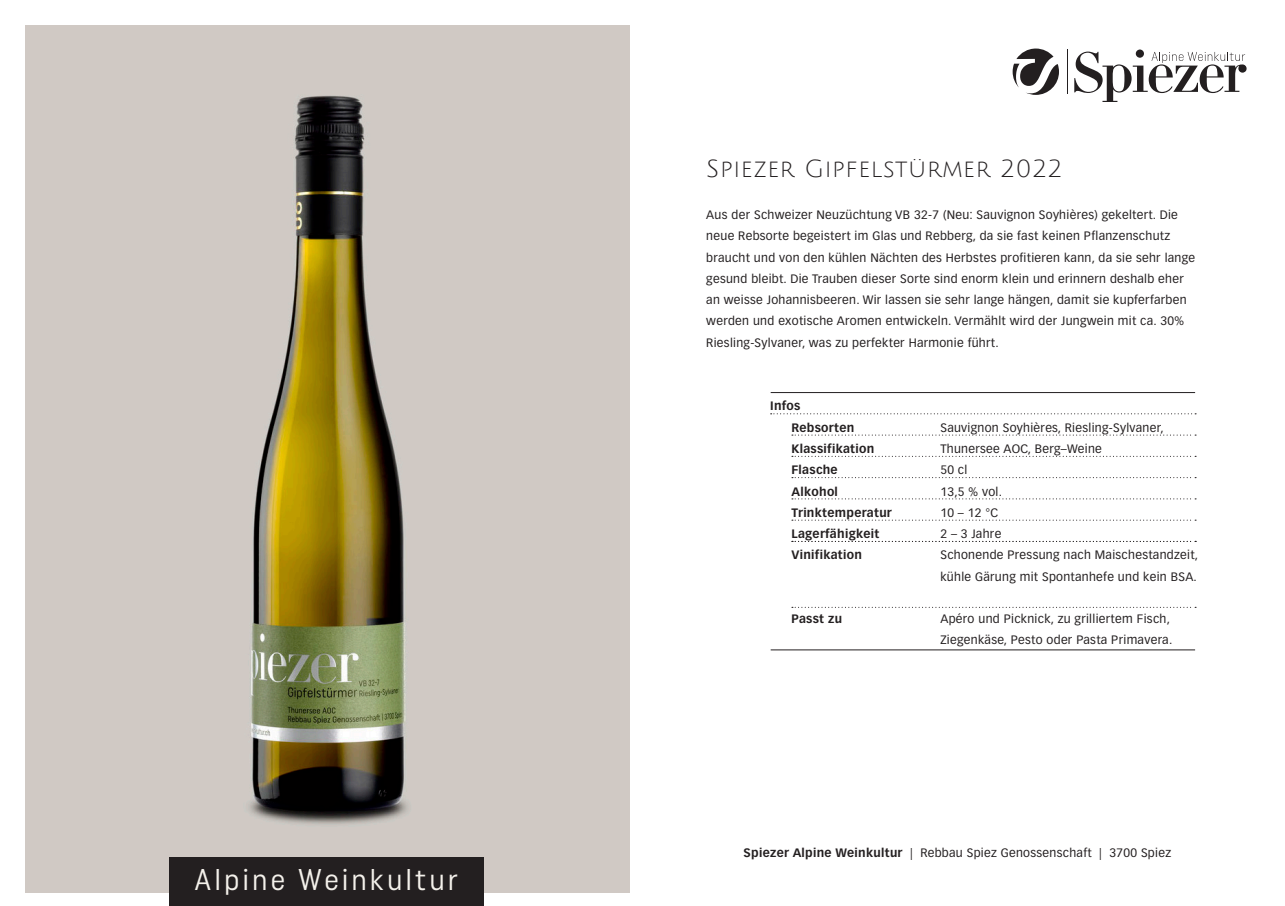
<style>
.page{position:relative;width:1285px;height:906px;background:#fff}
.page>*{position:absolute;margin:0;border:0;box-sizing:border-box;transform-origin:0 0}
.t1{font:30px "Uniform Condensed";letter-spacing:.095em;color:#f4f1eb}
.t2{font:24px "Julius Sans One";letter-spacing:.025em;color:#231f20}
.t3{font:12px/21.3px "Vectora LT";letter-spacing:.025em;color:#231f20}
.t4{font:700 12px/21.3px "Vectora LT";letter-spacing:.025em;color:#231f20}
.s1{font-weight:700}
</style>
<div class="page">
<img style="left:26px;top:25px;width:603px;height:868px">
<div style="left:169px;top:857px;width:314px;height:49px;background:#231f20"></div>
<hr style="left:1066px;top:50px;width:1px;height:44px;background:#231f20">
<svg style="left:1012px;top:49px;width:46px;height:46px"></svg>
<svg style="left:1074px;top:52px;width:172px;height:50px"></svg>
<svg style="left:770px;top:413px;width:425px;height:1px"></svg>
<hr style="left:770px;top:392px;width:424px;height:1px;background:#231f20">
<svg style="left:791px;top:434px;width:404px;height:1px"></svg>
<svg style="left:791px;top:456px;width:404px;height:1px"></svg>
<svg style="left:791px;top:477px;width:404px;height:1px"></svg>
<svg style="left:791px;top:498px;width:404px;height:1px"></svg>
<svg style="left:791px;top:519px;width:404px;height:2px"></svg>
<svg style="left:791px;top:541px;width:404px;height:1px"></svg>
<svg style="left:791px;top:607px;width:404px;height:1px"></svg>
<hr style="left:770px;top:649px;width:424px;height:1px;background:#231f20">
<h1 class="t1" style="left:195px;top:861px;width:264px">Alpine Weinkultur</h1>
<h2 class="t2" style="left:706px;top:156px;width:357px">SPIEZER GIPFELSTÜRMER 2022</h2>
<p class="t3" style="left:706px;top:204px;width:490px">Aus der Schweizer Neuzüchtung VB 32-7 (Neu: Sauvignon Soyhières) gekeltert. Die neue Rebsorte begeistert im Glas und Rebberg, da sie fast keinen Pflanzenschutz braucht und von den kühlen Nächten des Herbstes profitieren kann, da sie sehr lange gesund bleibt. Die Trauben dieser Sorte sind enorm klein und erinnern deshalb eher an weisse Johannisbeeren. Wir lassen sie sehr lange hängen, damit sie kupferfarben werden und exotische Aromen entwickeln. Vermählt wird der Jungwein mit ca. 30% Riesling-Sylvaner, was zu perfekter Harmonie führt.</p>
<p class="t4" style="left:791px;top:395px;width:64px;text-indent:-21px">Infos<br>Rebsorten</p>
<p class="t3" style="left:940px;top:417px;width:225px">Sauvignon Soyhières, Riesling-Sylvaner,</p>
<p class="t4" style="left:791px;top:438px;width:84px">Klassifikation</p>
<p class="t3" style="left:940px;top:438px;width:163px">Thunersee AOC, Berg–Weine</p>
<p class="t4" style="left:791px;top:459px;width:48px">Flasche</p>
<p class="t3" style="left:940px;top:459px;width:29px">50 cl</p>
<p class="t4" style="left:791px;top:480px;width:48px">Alkohol</p>
<p class="t3" style="left:940px;top:481px;width:63px">13,5 % vol.</p>
<p class="t4" style="left:791px;top:502px;width:102px">Trinktemperatur</p>
<p class="t3" style="left:940px;top:502px;width:59px">10 – 12 °C</p>
<p class="t4" style="left:791px;top:523px;width:89px">Lagerfähigkeit</p>
<p class="t3" style="left:940px;top:523px;width:62px">2 – 3 Jahre</p>
<p class="t4" style="left:791px;top:544px;width:72px">Vinifikation</p>
<p class="t3" style="left:940px;top:544px;width:259px">Schonende Pressung nach Maischestandzeit, kühle Gärung mit Spontanhefe und kein BSA.</p>
<p class="t4" style="left:791px;top:608px;width:52px">Passt zu</p>
<p class="t3" style="left:940px;top:608px;width:233px">Apéro und Picknick, zu grilliertem Fisch,<br>Ziegenkäse, Pesto oder Pasta Primavera.</p>
<p class="t3" style="left:743px;top:842px;width:429px"><span class="s1">Spiezer Alpine Weinkultur</span> | Rebbau Spiez Genossenschaft | 3700 Spiez</p>
</div>
